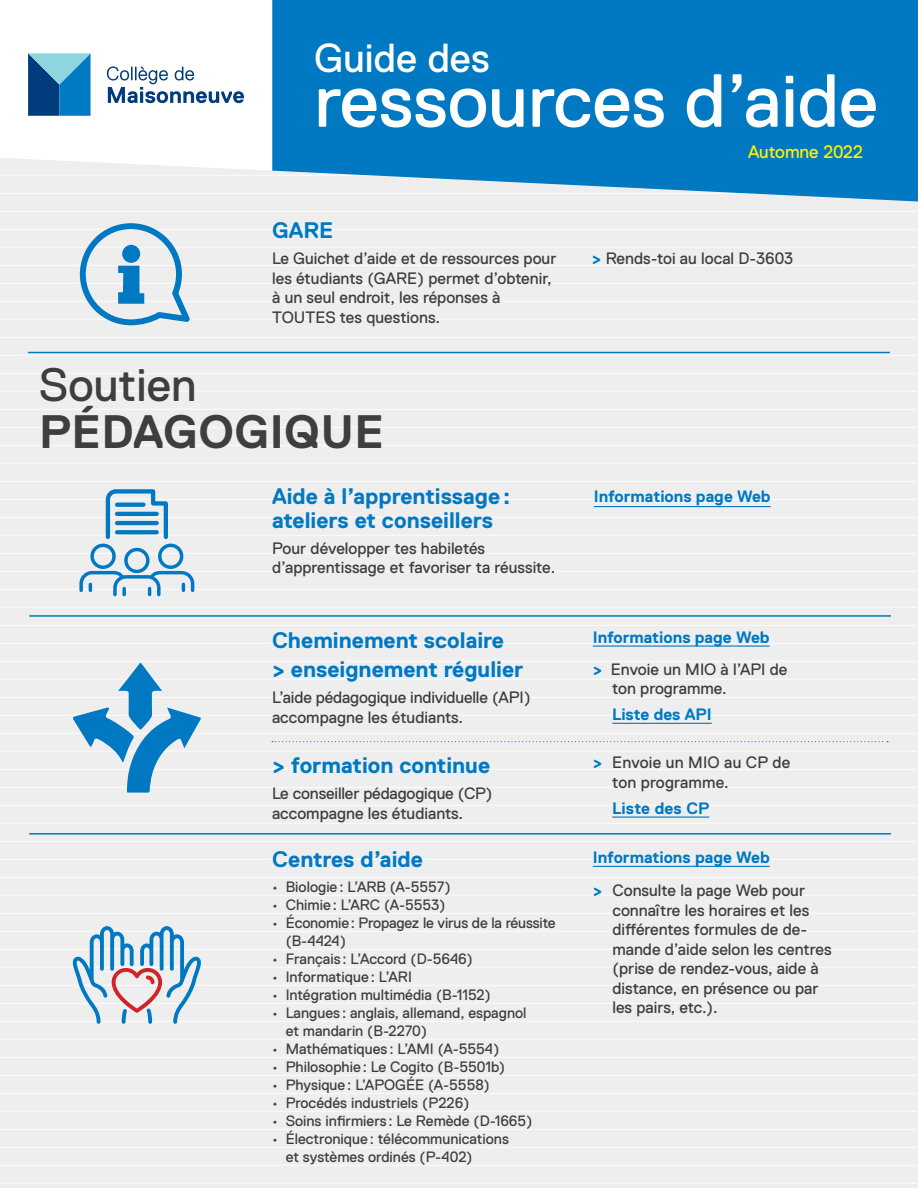
<style>
.page{position:relative;width:918px;height:1188px;background:#eeeeef}
.page>*{position:absolute;margin:0;border:0;box-sizing:border-box;transform-origin:0 0}
.t1{font:75px "Replica Pro";color:#fff}
.t2{font:700 46.8px "Replica Pro";letter-spacing:.01em;color:#3e3e3f}
.t3{font:46.8px "Replica Pro";color:#3e3e3f}
.t4{font:40.5px "Replica Pro";color:#fff}
.t5{font:700 22.5px/24px "Replica Pro";color:#0079c2}
.t6{font:18px "Replica Pro";color:#fff101}
.t7{font:16.5px/19.5px "Replica Pro";color:#3e3e3f}
.Style_de_paragraphe{font:700 16.5px "Replica Pro";color:#0079c2}
.t8{font:15px/18px "Replica Pro";color:#3e3e3f}
.s1{font-weight:700;color:#0079c2}
</style>
<div class="page">
<hr style="left:0;top:175px;width:917px;height:1px;background:#fff">
<hr style="left:0;top:193px;width:917px;height:1px;background:#fff">
<hr style="left:0;top:211px;width:917px;height:1px;background:#fff">
<hr style="left:0;top:229px;width:917px;height:1px;background:#fff">
<hr style="left:0;top:247px;width:917px;height:1px;background:#fff">
<hr style="left:0;top:265px;width:917px;height:1px;background:#fff">
<hr style="left:0;top:283px;width:917px;height:1px;background:#fff">
<hr style="left:0;top:301px;width:917px;height:1px;background:#fff">
<hr style="left:0;top:319px;width:917px;height:1px;background:#fff">
<hr style="left:0;top:337px;width:917px;height:1px;background:#fff">
<hr style="left:0;top:355px;width:917px;height:1px;background:#fff">
<hr style="left:0;top:373px;width:917px;height:1px;background:#fff">
<hr style="left:0;top:391px;width:917px;height:1px;background:#fff">
<hr style="left:0;top:409px;width:917px;height:1px;background:#fff">
<hr style="left:0;top:427px;width:917px;height:1px;background:#fff">
<hr style="left:0;top:445px;width:917px;height:1px;background:#fff">
<hr style="left:0;top:463px;width:917px;height:1px;background:#fff">
<hr style="left:0;top:481px;width:917px;height:1px;background:#fff">
<hr style="left:0;top:499px;width:917px;height:1px;background:#fff">
<hr style="left:0;top:517px;width:917px;height:1px;background:#fff">
<hr style="left:0;top:535px;width:917px;height:1px;background:#fff">
<hr style="left:0;top:553px;width:917px;height:1px;background:#fff">
<hr style="left:0;top:571px;width:917px;height:1px;background:#fff">
<hr style="left:0;top:589px;width:917px;height:1px;background:#fff">
<hr style="left:0;top:607px;width:917px;height:1px;background:#fff">
<hr style="left:0;top:625px;width:917px;height:1px;background:#fff">
<hr style="left:0;top:643px;width:917px;height:1px;background:#fff">
<hr style="left:0;top:661px;width:917px;height:1px;background:#fff">
<hr style="left:0;top:679px;width:917px;height:1px;background:#fff">
<hr style="left:0;top:697px;width:917px;height:1px;background:#fff">
<hr style="left:0;top:715px;width:917px;height:1px;background:#fff">
<hr style="left:0;top:733px;width:917px;height:1px;background:#fff">
<hr style="left:0;top:751px;width:917px;height:1px;background:#fff">
<hr style="left:0;top:769px;width:917px;height:1px;background:#fff">
<hr style="left:0;top:787px;width:917px;height:1px;background:#fff">
<hr style="left:0;top:805px;width:917px;height:1px;background:#fff">
<hr style="left:0;top:823px;width:917px;height:1px;background:#fff">
<hr style="left:0;top:841px;width:917px;height:1px;background:#fff">
<hr style="left:0;top:859px;width:917px;height:1px;background:#fff">
<hr style="left:0;top:877px;width:917px;height:1px;background:#fff">
<hr style="left:0;top:895px;width:917px;height:1px;background:#fff">
<hr style="left:0;top:913px;width:917px;height:1px;background:#fff">
<hr style="left:0;top:931px;width:917px;height:1px;background:#fff">
<hr style="left:0;top:949px;width:917px;height:1px;background:#fff">
<hr style="left:0;top:967px;width:917px;height:1px;background:#fff">
<hr style="left:0;top:985px;width:917px;height:1px;background:#fff">
<hr style="left:0;top:1003px;width:917px;height:1px;background:#fff">
<hr style="left:0;top:1021px;width:917px;height:1px;background:#fff">
<hr style="left:0;top:1039px;width:917px;height:1px;background:#fff">
<hr style="left:0;top:1057px;width:917px;height:1px;background:#fff">
<hr style="left:0;top:1075px;width:917px;height:1px;background:#fff">
<hr style="left:0;top:1093px;width:917px;height:1px;background:#fff">
<hr style="left:0;top:1111px;width:917px;height:1px;background:#fff">
<hr style="left:0;top:1129px;width:917px;height:1px;background:#fff">
<hr style="left:0;top:1147px;width:917px;height:1px;background:#fff">
<hr style="left:0;top:1165px;width:917px;height:1px;background:#fff">
<hr style="left:0;top:1183px;width:917px;height:1px;background:#fff">
<svg style="left:272px;top:0;width:646px;height:202px;background:#1382c5"></svg>
<hr style="left:594px;top:506px;width:177px;height:1px;background:#0079c2">
<div style="left:0;top:0;width:272px;height:170px;background:#fff"></div>
<svg style="left:107px;top:66px;width:137px;height:37px;background:#bccbdc"></svg>
<svg style="left:28px;top:53px;width:63px;height:63px;background:#287db1"></svg>
<hr style="left:29px;top:615px;width:862px;height:2px;background:#0079c2">
<svg style="left:79px;top:489px;width:116px;height:108px"></svg>
<hr style="left:593px;top:646px;width:177px;height:1px;background:#0079c2">
<hr style="left:612px;top:723px;width:100px;height:1px;background:#0079c2">
<hr style="left:612px;top:817px;width:97px;height:1px;background:#0079c2">
<hr style="left:29px;top:833px;width:862px;height:2px;background:#0079c2">
<svg style="left:72px;top:926px;width:129px;height:98px"></svg>
<svg style="left:73px;top:663px;width:128px;height:130px"></svg>
<svg style="left:272px;top:741px;width:616px;height:1px"></svg>
<hr style="left:28px;top:352px;width:862px;height:1px;background:#0079c2">
<svg style="left:80px;top:223px;width:110px;height:102px"></svg>
<div style="left:122px;top:245px;width:18px;height:18px;background:#0079c2;border-radius:50%"></div>
<hr style="left:593px;top:866px;width:177px;height:1px;background:#0079c2">
<p class="t4" style="left:314px;top:36px;width:177px">Guide des</p>
<p class="t1" style="left:314px;top:59px;width:565px">ressources d’aide</p>
<p class="t6" style="left:748px;top:141px;width:117px">Automne 2022</p>
<p class="t5" style="left:272px;top:218px;width:63px">GARE</p>
<p class="t7" style="left:272px;top:249px;width:286px">Le Guichet d’aide et de ressources pour les étudiants (GARE) permet d’obtenir, à un seul endroit, les réponses à TOUTES tes questions.</p>
<p class="t7" style="left:592px;top:249px;width:203px"><span class="s1">&gt;</span> Rends-toi au local D-3603</p>
<p class="t3" style="left:39px;top:359px;width:159px">Soutien</p>
<p class="t2" style="left:39px;top:406px;width:347px">PÉDAGOGIQUE</p>
<p class="t5" style="left:272px;top:484px;width:240px">Aide à l’apprentissage: ateliers et conseillers</p>
<p class="t7" style="left:272px;top:538px;width:285px">Pour développer tes habiletés d’apprentissage et favoriser ta réussite.</p>
<p class="t5" style="left:272px;top:628px;width:233px">Cheminement scolaire</p>
<p class="t5" style="left:272px;top:657px;width:253px">&gt; enseignement régulier</p>
<p class="t7" style="left:272px;top:688px;width:260px">L’aide pédagogique individuelle (API) accompagne les étudiants.</p>
<p class="t5" style="left:272px;top:753px;width:220px">&gt; formation continue</p>
<p class="t7" style="left:272px;top:784px;width:222px">Le conseiller pédagogique (CP) accompagne les étudiants.</p>
<p class="t5" style="left:272px;top:847px;width:152px">Centres d’aide</p>
<p class="t8" style="left:272px;top:878px;width:180px">• Biologie: L’ARB (A-5557)</p>
<p class="t8" style="left:272px;top:896px;width:175px">• Chimie: L’ARC (A-5553)</p>
<p class="t8" style="left:286px;top:914px;width:272px;text-indent:-14px">• Économie: Propagez le virus de la réussite (B-4424)</p>
<p class="t8" style="left:272px;top:950px;width:202px">• Français : L’Accord (D-5646)</p>
<p class="t8" style="left:272px;top:968px;width:141px">• Informatique: L’ARI</p>
<p class="t8" style="left:272px;top:986px;width:220px">• Intégration multimédia (B-1152)</p>
<p class="t8" style="left:286px;top:1004px;width:242px;text-indent:-14px">• Langues : anglais, allemand, espagnol et mandarin (B-2270)</p>
<p class="t8" style="left:272px;top:1040px;width:229px">• Mathématiques : L’AMI (A-5554)</p>
<p class="t8" style="left:272px;top:1058px;width:235px">• Philosophie: Le Cogito (B-5501b)</p>
<p class="t8" style="left:272px;top:1076px;width:219px">• Physique: L’APOGÉE (A-5558)</p>
<p class="t8" style="left:272px;top:1094px;width:199px">• Procédés industriels (P226)</p>
<p class="t8" style="left:272px;top:1112px;width:262px">• Soins infirmiers : Le Remède (D-1665)</p>
<p class="t8" style="left:286px;top:1130px;width:225px;text-indent:-14px">• Électronique: télécommunications et systèmes ordinés (P-402)</p>
<p class="Style_de_paragraphe" style="left:594px;top:487px;width:178px">Informations page Web</p>
<p class="Style_de_paragraphe" style="left:593px;top:628px;width:178px">Informations page Web</p>
<p class="t7" style="left:612px;top:659px;width:177px;text-indent:-20px"><span class="s1">&gt;</span> Envoie un MIO à l’API de ton programme.</p>
<p class="Style_de_paragraphe" style="left:612px;top:705px;width:101px">Liste des API</p>
<p class="t7" style="left:612px;top:753px;width:180px;text-indent:-20px"><span class="s1">&gt;</span> Envoie un MIO au CP de ton programme.</p>
<p class="Style_de_paragraphe" style="left:612px;top:799px;width:99px">Liste des CP</p>
<p class="Style_de_paragraphe" style="left:593px;top:848px;width:178px">Informations page Web</p>
<p class="t7" style="left:612px;top:881px;width:221px;text-indent:-20px"><span class="s1">&gt;</span> Consulte la page Web pour connaître les horaires et les différentes formules de de&shy;mande d’aide selon les centres (prise de rendez-vous, aide à distance, en présence ou par les pairs, etc.).</p>
</div>
